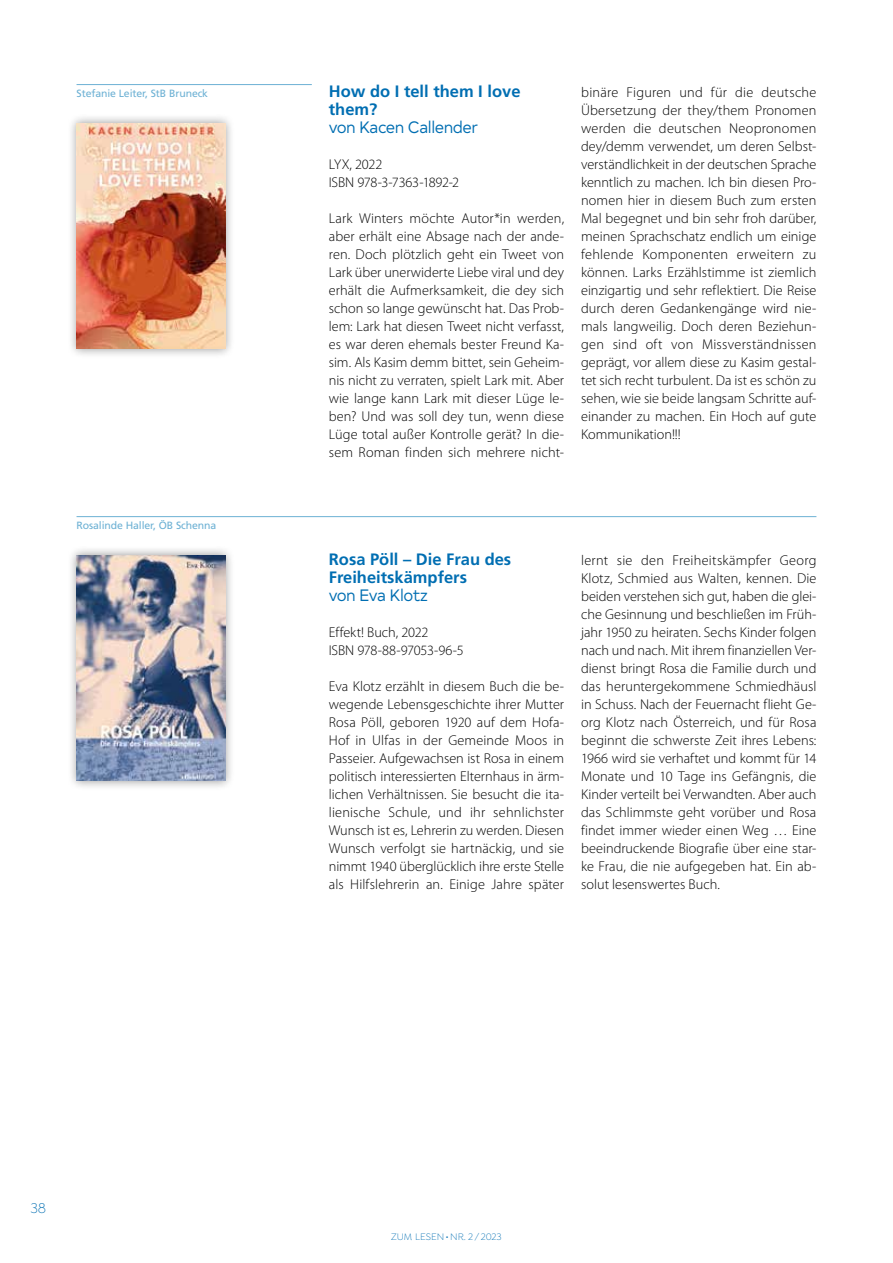
<style>
.page{position:relative;width:893px;height:1263px;background:#fff}
.page>*{position:absolute;margin:0;border:0;box-sizing:border-box;transform-origin:0 0}
.t1{font:700 16.5px/18px "Frutiger";color:#006eb2}
.t2{font:16.5px "Typold Book 500";letter-spacing:-.03em;color:#006eb2;scale:.96 1}
.t3{font:300 15px "Isidora";color:#006eb2}
.t4{font:300 14.25px/18px "Myriad Pro";color:#000;text-align:justify}
.t5{font:10.5px "Frutiger";letter-spacing:-.01em;color:#6db1d4}
.t6{font:300 10.05px "Isidora";color:#006eb2}
</style>
<div class="page">
<hr style="left:77px;top:84px;width:235px;height:1px;background:#6db1d4">
<div style="left:67px;top:114px;width:168px;height:244px;background:#000;opacity:.4"></div>
<img style="left:77px;top:123px;width:148px;height:226px">
<hr style="left:77px;top:516px;width:739px;height:1px;background:#6db1d4">
<div style="left:67px;top:546px;width:168px;height:244px;background:#000;opacity:.4"></div>
<img style="left:77px;top:555px;width:148px;height:226px">
<p class="t5" style="left:77px;top:87px;width:133px">Stefanie Leiter, StB Bruneck</p>
<p class="t1" style="left:329px;top:82px;width:193px">How do I tell them I love them?</p>
<p class="t2" style="left:329px;top:114px;width:157px">von Kacen Callender</p>
<p class="t4" style="left:329px;top:155px;width:132px">LYX, 2022<br>ISBN 978-3-7363-1892-2</p>
<p class="t4" style="left:329px;top:209px;width:237px">Lark Winters möchte Autor*in werden, aber erhält eine Absage nach der ande&shy;ren. Doch plötzlich geht ein Tweet von Lark über unerwiderte Liebe viral und dey erhält die Aufmerksamkeit, die dey sich schon so lange gewünscht hat. Das Prob&shy;lem: Lark hat diesen Tweet nicht verfasst, es war deren ehemals bester Freund Ka&shy;sim. Als Kasim demm bittet, sein Geheim&shy;nis nicht zu verraten, spielt Lark mit. Aber wie lange kann Lark mit dieser Lüge le&shy;ben? Und was soll dey tun, wenn diese Lüge total außer Kontrolle gerät? In die&shy;sem Roman finden sich mehrere nicht-</p>
<p class="t4" style="left:581px;top:83px;width:237px">binäre Figuren und für die deutsche Übersetzung der they/them Pronomen werden die deutschen Neopronomen dey/demm verwendet, um deren Selbst&shy;verständlichkeit in der deutschen Sprache kenntlich zu machen. Ich bin diesen Pro&shy;nomen hier in diesem Buch zum ersten Mal begegnet und bin sehr froh darüber, meinen Sprachschatz endlich um einige fehlende Komponenten erweitern zu können. Larks Erzählstimme ist ziemlich einzigartig und sehr reflektiert. Die Reise durch deren Gedankengänge wird nie&shy;mals langweilig. Doch deren Beziehun&shy;gen sind oft von Missverständnissen geprägt, vor allem diese zu Kasim gestal&shy;tet sich recht turbulent. Da ist es schön zu sehen, wie sie beide langsam Schritte auf&shy;einander zu machen. Ein Hoch auf gute Kommunikation!!!</p>
<p class="t5" style="left:77px;top:519px;width:141px">Rosalinde Haller, ÖB Schenna</p>
<p class="t1" style="left:329px;top:550px;width:184px">Rosa Pöll – Die Frau des<br>Freiheitskämpfers</p>
<p class="t2" style="left:329px;top:582px;width:105px">von Eva Klotz</p>
<p class="t4" style="left:329px;top:623px;width:136px">Effekt! Buch, 2022<br>ISBN 978-88-97053-96-5</p>
<p class="t4" style="left:329px;top:677px;width:237px">Eva Klotz erzählt in diesem Buch die be&shy;wegende Lebensgeschichte ihrer Mutter Rosa Pöll, geboren 1920 auf dem Hofa-Hof in Ulfas in der Gemeinde Moos in Passeier. Aufgewachsen ist Rosa in einem politisch interessierten Elternhaus in ärm&shy;lichen Verhältnissen. Sie besucht die ita&shy;lienische Schule, und ihr sehnlichster Wunsch ist es, Lehrerin zu werden. Diesen Wunsch verfolgt sie hartnäckig, und sie nimmt 1940 überglücklich ihre erste Stelle als Hilfslehrerin an. Einige Jahre später</p>
<p class="t4" style="left:581px;top:551px;width:237px">lernt sie den Freiheitskämpfer Georg Klotz, Schmied aus Walten, kennen. Die beiden verstehen sich gut, haben die glei&shy;che Gesinnung und beschließen im Früh&shy;jahr 1950 zu heiraten. Sechs Kinder folgen nach und nach. Mit ihrem finanziellen Ver&shy;dienst bringt Rosa die Familie durch und das heruntergekommene Schmiedhäusl in Schuss. Nach der Feuernacht flieht Ge&shy;org Klotz nach Österreich, und für Rosa beginnt die schwerste Zeit ihres Lebens:<br>1966 wird sie verhaftet und kommt für 14<br>Monate und 10 Tage ins Gefängnis, die Kinder verteilt bei Verwandten. Aber auch das Schlimmste geht vorüber und Rosa findet immer wieder einen Weg … Eine beeindruckende Biografie über eine star&shy;ke Frau, die nie aufgegeben hat. Ein ab&shy;solut lesenswertes Buch.</p>
<p class="t3" style="left:30px;top:1200px;width:17px">38</p>
<p class="t6" style="left:391px;top:1232px;width:112px">ZUM LESEN•NR. 2 / 2023</p>
</div>
